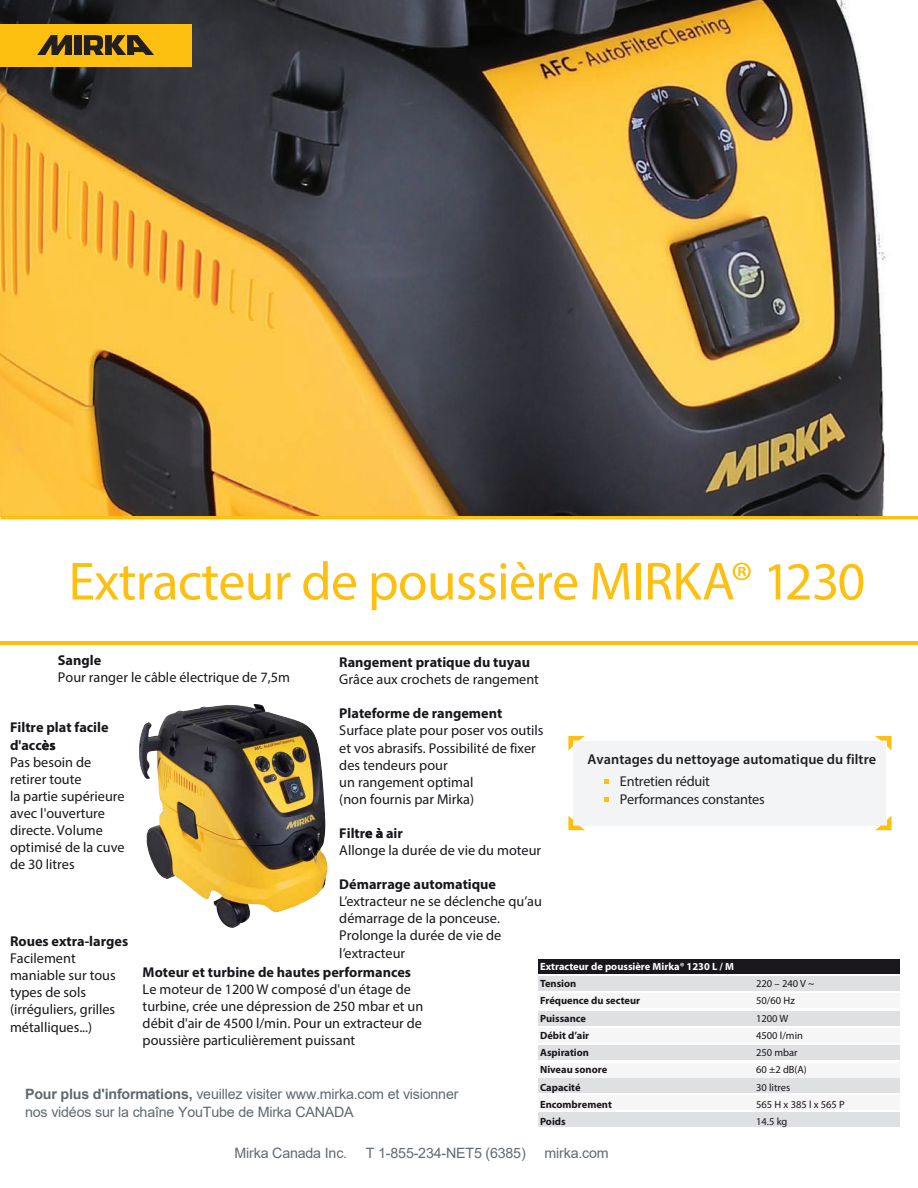
<style>
.page{position:relative;width:918px;height:1188px;background:#fff}
.page>*{position:absolute;margin:0;border:0;box-sizing:border-box;transform-origin:0 0}
.t1{font:54px "Myriad Pro";letter-spacing:-.015em;color:#fdc011}
.t2{font:14.25px/17.1px "Myriad Pro";color:#1a171c}
.t3{font:700 14.25px/17.1px "Myriad Pro";color:#1a171c}
.t4{font:14.25px/18px "Arial";letter-spacing:-.015em;color:#5f696f}
.t5{font:14.25px "Arial";letter-spacing:-.015em;color:#616a70}
.t6{font:600 14.25px "Myriad Pro";letter-spacing:.005em;color:#231f20}
.t7{font:14.25px/18px "Myriad Pro";letter-spacing:-.015em;color:#231f20}
.t8{font:700 10.5px "Myriad Pro";color:#1a171c}
.t9{font:10.5px "Myriad Pro";color:#1a171c}
.t10{font:700 10.5px "Myriad Pro";color:#fff}
.s1{font-weight:700}
</style>
<div class="page">
<img style="left:0;top:0;width:887px;height:516px">
<hr style="left:1px;top:516px;width:917px;height:3px;background:#fdc011">
<hr style="left:0;top:641px;width:918px;height:3px;background:#fdc011">
<div style="left:0;top:24px;width:191px;height:42px;background:#fdc011"></div>
<svg style="left:37px;top:35px;width:35px;height:20px"></svg>
<div style="left:74px;top:35px;width:8px;height:20px;background:#231f20"></div>
<svg style="left:84px;top:35px;width:70px;height:20px"></svg>
<div style="left:573px;top:741px;width:313px;height:85px;background:#f2f4f5"></div>
<svg style="left:604px;top:779px;width:5px;height:5px"></svg>
<svg style="left:604px;top:797px;width:5px;height:5px"></svg>
<svg style="left:568px;top:736px;width:17px;height:15px"></svg>
<svg style="left:875px;top:816px;width:17px;height:14px"></svg>
<svg style="left:568px;top:816px;width:17px;height:14px"></svg>
<svg style="left:875px;top:736px;width:17px;height:15px"></svg>
<img style="left:139px;top:704px;width:189px;height:224px">
<div style="left:538px;top:994px;width:362px;height:14px;background:#f6f6f6"></div>
<div style="left:538px;top:1095px;width:362px;height:15px;background:#f6f6f6"></div>
<div style="left:538px;top:1028px;width:362px;height:15px;background:#f6f6f6"></div>
<div style="left:538px;top:1063px;width:362px;height:15px;background:#f6f6f6"></div>
<div style="left:538px;top:960px;width:362px;height:14px;background:#1a171c"></div>
<div style="left:538px;top:976px;width:362px;height:15px;background:#dfe0e1"></div>
<div style="left:538px;top:1078px;width:362px;height:15px;background:#dfe0e1"></div>
<div style="left:538px;top:1011px;width:362px;height:15px;background:#dfe0e1"></div>
<div style="left:538px;top:1113px;width:362px;height:14px;background:#dfe0e1"></div>
<div style="left:538px;top:1046px;width:362px;height:14px;background:#dfe0e1"></div>
<h1 class="t1" style="left:68px;top:548px;width:798px">Extracteur de poussière MIRKA® 1230</h1>
<p class="t3" style="left:58px;top:651px;width:45px">Sangle</p>
<p class="t2" style="left:58px;top:668px;width:233px">Pour ranger le câble électrique de 7,5m</p>
<p class="t3" style="left:339px;top:653px;width:192px">Rangement pratique du tuyau</p>
<p class="t2" style="left:339px;top:671px;width:201px">Grâce aux crochets de rangement</p>
<p class="t3" style="left:339px;top:704px;width:165px">Plateforme de rangement</p>
<p class="t2" style="left:339px;top:722px;width:206px">Surface plate pour poser vos outils et vos abrasifs. Possibilité de fixer des tendeurs pour<br>un rangement optimal<br>(non fournis par Mirka)</p>
<p class="t3" style="left:339px;top:824px;width:65px">Filtre à air</p>
<p class="t2" style="left:339px;top:842px;width:203px">Allonge la durée de vie du moteur</p>
<p class="t3" style="left:339px;top:875px;width:158px">Démarrage automatique</p>
<p class="t2" style="left:339px;top:893px;width:204px">L’extracteur ne se déclenche qu’au démarrage de la ponceuse.<br>Prolonge la durée de vie de l’extracteur</p>
<p class="t3" style="left:10px;top:719px;width:100px">Filtre plat facile d'accès</p>
<p class="t2" style="left:10px;top:753px;width:116px">Pas besoin de retirer toute<br>la partie supérieure avec l'ouverture directe. Volume optimisé de la cuve de 30 litres</p>
<p class="t6" style="left:587px;top:750px;width:290px">Avantages du nettoyage automatique du filtre</p>
<p class="t7" style="left:620px;top:772px;width:146px">Entretien réduit<br>Performances constantes</p>
<p class="t3" style="left:10px;top:932px;width:120px">Roues extra-larges</p>
<p class="t2" style="left:10px;top:950px;width:107px">Facilement maniable sur tous types de sols (irréguliers, grilles métalliques...)</p>
<p class="t10" style="left:540px;top:960px;width:195px">Extracteur de poussière Mirka® 1230 L / M</p>
<p class="t8" style="left:540px;top:978px;width:38px">Tension</p>
<p class="t9" style="left:756px;top:978px;width:60px">220 – 240 V ~</p>
<p class="t8" style="left:540px;top:995px;width:102px">Fréquence du secteur</p>
<p class="t9" style="left:756px;top:995px;width:40px">50/60 Hz</p>
<p class="t8" style="left:540px;top:1012px;width:47px">Puissance</p>
<p class="t9" style="left:756px;top:1012px;width:34px">1200 W</p>
<p class="t8" style="left:540px;top:1029px;width:51px">Débit d’air</p>
<p class="t9" style="left:756px;top:1030px;width:48px">4500 l/min</p>
<p class="t8" style="left:540px;top:1047px;width:50px">Aspiration</p>
<p class="t9" style="left:756px;top:1047px;width:43px">250 mbar</p>
<p class="t8" style="left:540px;top:1064px;width:69px">Niveau sonore</p>
<p class="t9" style="left:756px;top:1064px;width:52px">60 ±2 dB(A)</p>
<p class="t8" style="left:540px;top:1081px;width:42px">Capacité</p>
<p class="t9" style="left:756px;top:1081px;width:36px">30 litres</p>
<p class="t8" style="left:540px;top:1098px;width:73px">Encombrement</p>
<p class="t9" style="left:756px;top:1099px;width:90px">565 H x 385 l x 565 P</p>
<p class="t8" style="left:540px;top:1116px;width:27px">Poids</p>
<p class="t9" style="left:756px;top:1116px;width:33px">14.5 kg</p>
<p class="t3" style="left:143px;top:963px;width:270px">Moteur et turbine de hautes performances</p>
<p class="t2" style="left:143px;top:981px;width:282px">Le moteur de 1200 W composé d'un étage de turbine, crée une dépression de 250 mbar et un débit d'air de 4500 l/min. Pour un extracteur de poussière particulièrement puissant</p>
<p class="t4" style="left:25px;top:1085px;width:435px"><span class="s1">Pour plus d'informations,</span> veuillez visiter www.mirka.com et visionner nos vidéos sur la chaîne YouTube de Mirka CANADA</p>
<p class="t5" style="left:235px;top:1143px;width:114px">Mirka Canada Inc.</p>
<p class="t5" style="left:366px;top:1143px;width:161px">T 1-855-234-NET5 (6385)</p>
<p class="t5" style="left:545px;top:1143px;width:66px">mirka.com</p>
</div>
